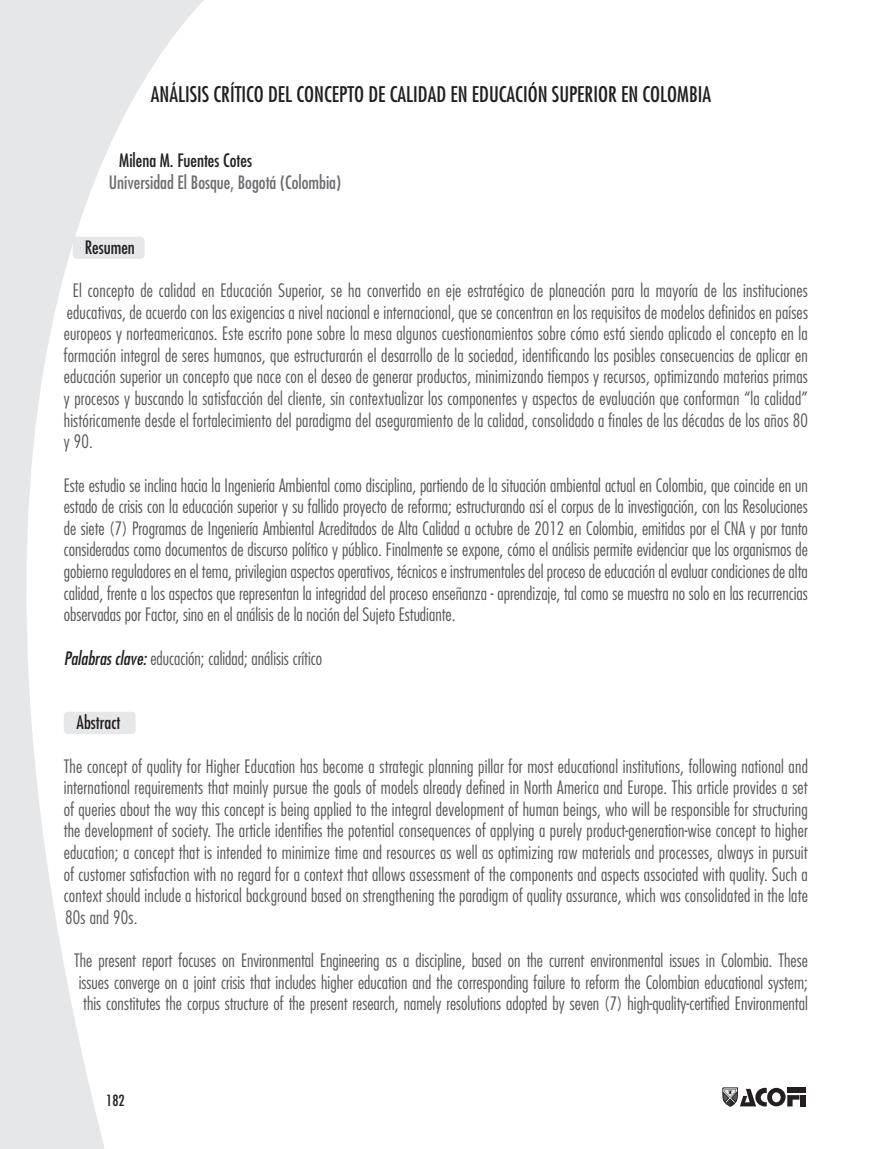
<style>
.page{position:relative;width:893px;height:1149px;background:#fff}
.page>*{position:absolute;margin:0;border:0;box-sizing:border-box;transform-origin:0 0}
.t1{font:condensed 21px "Futura Std";color:#231f20}
.t2{font:300 condensed 18px/21.6px "Futura Std";color:#57585a;text-align:justify}
.t3{font:condensed 18px "Futura Std";color:#6c6d70}
.t4{font:condensed 18px "Futura Std";color:#231f20}
.t5{font:condensed 15px "Futura Std";color:#231f20}
.s1{font-weight:400;font-style:italic;color:#231f20}
</style>
<div class="page">
<svg style="left:0;top:0;width:204px;height:1148px"></svg>
<svg style="left:722px;top:1087px;width:84px;height:19px"></svg>
<div style="left:64px;top:711px;width:72px;height:22px;background:#e6e7e9;border-radius:4px"></div>
<div style="left:73px;top:236px;width:72px;height:23px;background:#e6e7e9;border-radius:4px"></div>
<p class="t1" style="left:151px;top:82px;width:562px">ANÁLISIS CRÍTICO DEL CONCEPTO DE CALIDAD EN EDUCACIÓN SUPERIOR EN COLOMBIA</p>
<p class="t4" style="left:119px;top:150px;width:134px">Milena M. Fuentes Cotes</p>
<p class="t3" style="left:109px;top:171px;width:234px">Universidad El Bosque, Bogotá (Colombia)</p>
<p class="t4" style="left:85px;top:236px;width:52px">Resumen</p>
<p class="t2" style="left:64px;top:279px;width:746px;text-indent:9px">El concepto de calidad en Educación Superior, se ha convertido en eje estratégico de planeación para la mayoría de las instituciones educativas, de acuerdo con las exigencias a nivel nacional e internacional, que se concentran en los requisitos de modelos definidos en países europeos y norteamericanos. Este escrito pone sobre la mesa algunos cuestionamientos sobre cómo está siendo aplicado el concepto en la formación integral de seres humanos, que estructurarán el desarrollo de la sociedad, identificando las posibles consecuencias de aplicar en educación superior un concepto que nace con el deseo de generar productos, minimizando tiempos y recursos, optimizando materias primas y procesos y buscando la satisfacción del cliente, sin contextualizar los componentes y aspectos de evaluación que conforman “la calidad” históricamente desde el fortalecimiento del paradigma del aseguramiento de la calidad, consolidado a finales de las décadas de los años 80 y 90.</p>
<p class="t2" style="left:64px;top:474px;width:746px">Este estudio se inclina hacia la Ingeniería Ambiental como disciplina, partiendo de la situación ambiental actual en Colombia, que coincide en un estado de crisis con la educación superior y su fallido proyecto de reforma; estructurando así el corpus de la investigación, con las Resoluciones de siete (7) Programas de Ingeniería Ambiental Acreditados de Alta Calidad a octubre de 2012 en Colombia, emitidas por el CNA y por tanto consideradas como documentos de discurso político y público. Finalmente se expone, cómo el análisis permite evidenciar que los organismos de gobierno reguladores en el tema, privilegian aspectos operativos, técnicos e instrumentales del proceso de educación al evaluar condiciones de alta calidad, frente a los aspectos que representan la integridad del proceso enseñanza - aprendizaje, tal como se muestra no solo en las recurrencias observadas por Factor, sino en el análisis de la noción del Sujeto Estudiante.</p>
<p class="t2" style="left:64px;top:647px;width:260px"><span class="s1">Palabras clave:</span> educación; calidad; análisis crítico</p>
<p class="t4" style="left:77px;top:711px;width:45px">Abstract</p>
<p class="t2" style="left:64px;top:755px;width:746px">The concept of quality for Higher Education has become a strategic planning pillar for most educational institutions, following national and international requirements that mainly pursue the goals of models already defined in North America and Europe. This article provides a set of queries about the way this concept is being applied to the integral development of human beings, who will be responsible for structuring the development of society. The article identifies the potential consequences of applying a purely product-generation-wise concept to higher education; a concept that is intended to minimize time and resources as well as optimizing raw materials and processes, always in pursuit of customer satisfaction with no regard for a context that allows assessment of the components and aspects associated with quality. Such a context should include a historical background based on strengthening the paradigm of quality assurance, which was consolidated in the late 80s and 90s.</p>
<p class="t2" style="left:74px;top:949px;width:735px">The present report focuses on Environmental Engineering as a discipline, based on the current environmental issues in Colombia. These issues converge on a joint crisis that includes higher education and the corresponding failure to reform the Colombian educational system; this constitutes the corpus structure of the present research, namely resolutions adopted by seven (7) high-quality-certified Environmental</p>
<p class="t5" style="left:106px;top:1091px;width:20px">182</p>
</div>
